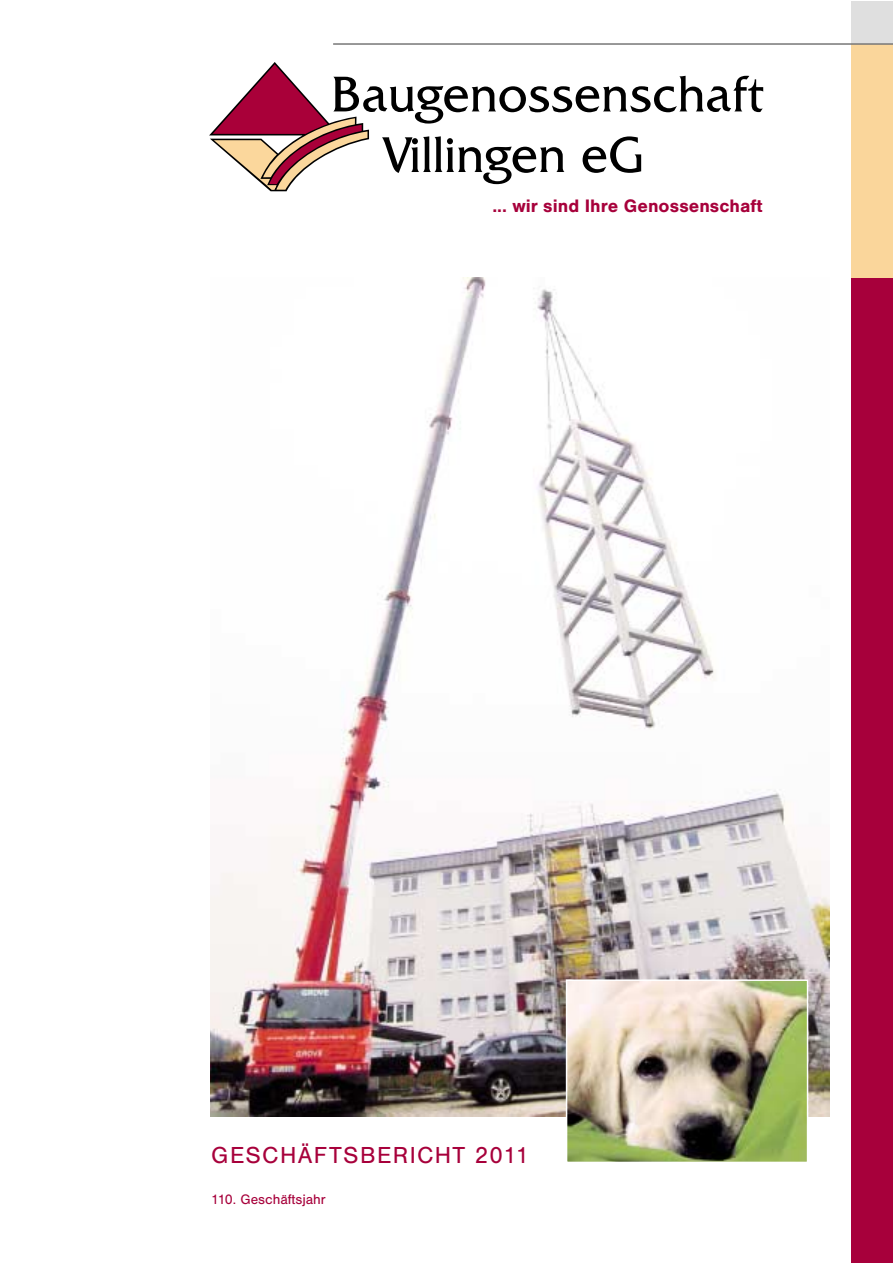
<style>
.page{position:relative;width:893px;height:1263px;background:#fff}
.page>*{position:absolute;margin:0;border:0;box-sizing:border-box;transform-origin:0 0}
.t1{font:24px "Sans";letter-spacing:.055em;color:#a7003b}
.t2{font:700 18.75px "Sans";color:#a7003b}
.t3{font:14.25px "Sans";color:#a7003b}
</style>
<div class="page">
<div style="left:850px;top:2px;width:42px;height:1261px;background:#dfdfdf"></div>
<div style="left:850px;top:44px;width:42px;height:1178px;background:#fad69b"></div>
<div style="left:850px;top:278px;width:42px;height:985px;background:#a7003b"></div>
<svg style="left:209px;top:62px;width:554px;height:129px"></svg>
<hr style="left:333px;top:43px;width:559px;height:2px;background:#777">
<img style="left:210px;top:278px;width:619px;height:838px">
<img style="left:569px;top:982px;width:236px;height:178px">
<div style="left:566px;top:979px;width:242px;height:184px;border:2px solid #fff"></div>
<p class="t2" style="left:492px;top:199px;width:272px">... wir sind Ihre Genossenschaft</p>
<p class="t1" style="left:211px;top:1146px;width:319px">GESCHÄFTSBERICHT 2011</p>
<p class="t3" style="left:211px;top:1193px;width:116px">110. Geschäftsjahr</p>
</div>
